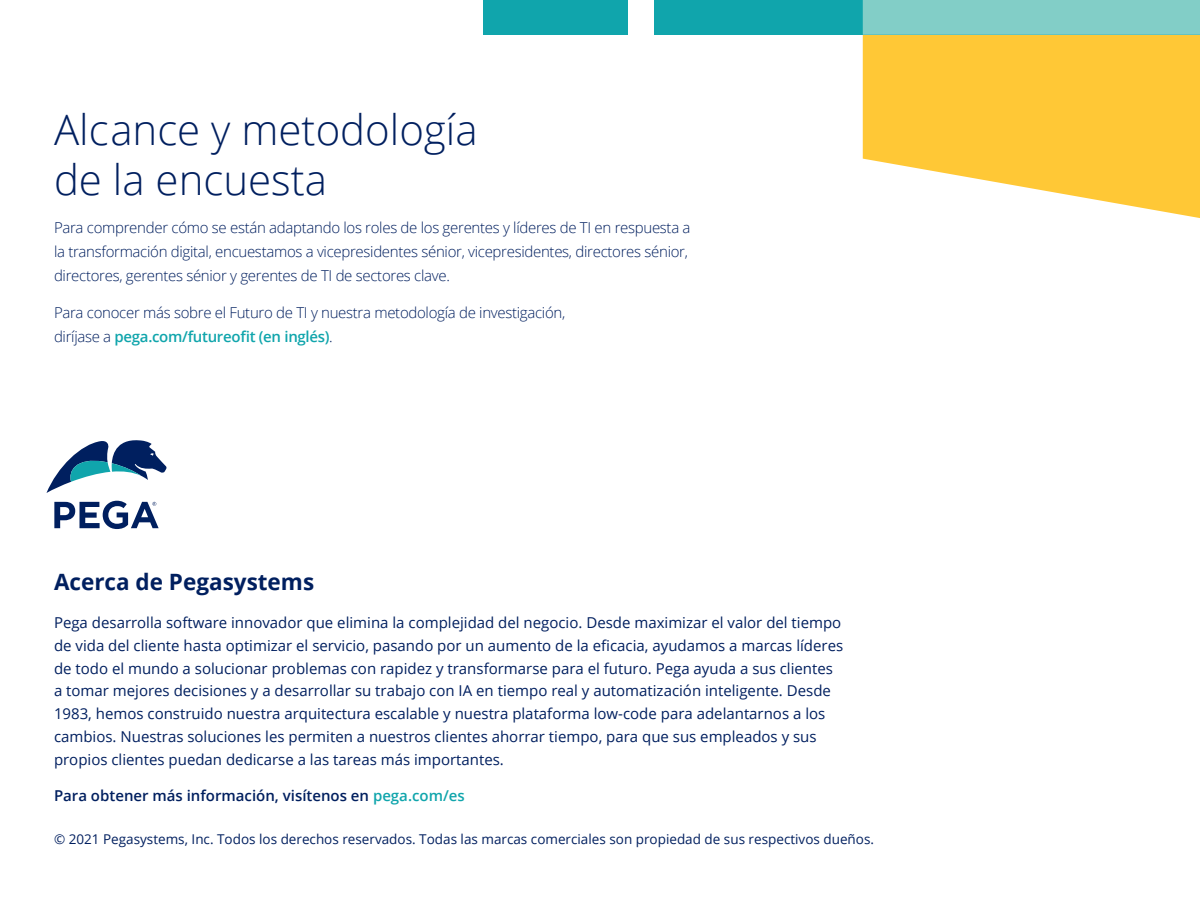
<style>
.page{position:relative;width:1200px;height:900px;background:#fff}
.page>*{position:absolute;margin:0;border:0;box-sizing:border-box;transform-origin:0 0}
.t1{font:300 42px/50.4px "Open Sans";color:#001f5f}
.t2{font:700 22.5px "Open Sans";color:#001f5f}
.t3{font:15px/22.8px "Open Sans";color:#001f5f}
.t4{font:300 15px/24px "Open Sans";letter-spacing:-.02em;color:#001f5f}
.t5{font:600 15px "Open Sans";color:#001f5f}
.t6{font:13.5px "Open Sans";color:#001f5f}
.s1{font-weight:600;color:#10a5ac}
.s2{color:#10a5ac}
</style>
<div class="page">
<svg style="left:863px;top:35px;width:337px;height:183px;fill:#ffc836"></svg>
<div style="left:654px;top:0;width:546px;height:35px;background:#10a5ac"></div>
<div style="left:483px;top:0;width:145px;height:35px;background:#10a5ac"></div>
<div style="left:863px;top:0;width:337px;height:35px;background:#82cec7"></div>
<svg style="left:46px;top:440px;width:121px;height:53px"></svg>
<svg style="left:54px;top:501px;width:105px;height:28px"></svg>
<h1 class="t1" style="left:54px;top:103px;width:425px">Alcance y metodología de la encuesta</h1>
<p class="t4" style="left:54px;top:215px;width:638px">Para comprender cómo se están adaptando los roles de los gerentes y líderes de TI en respuesta a la transformación digital, encuestamos a vicepresidentes sénior, vicepresidentes, directores sénior, directores, gerentes sénior y gerentes de TI de sectores clave.</p>
<p class="t4" style="left:54px;top:300px;width:513px">Para conocer más sobre el Futuro de TI y nuestra metodología de investigación, diríjase a <span class="s1">pega.com/futureofit (en inglés)</span>.</p>
<h2 class="t2" style="left:54px;top:566px;width:262px">Acerca de Pegasystems</h2>
<p class="t3" style="left:54px;top:611px;width:791px">Pega desarrolla software innovador que elimina la complejidad del negocio. Desde maximizar el valor del tiempo de vida del cliente hasta optimizar el servicio, pasando por un aumento de la eficacia, ayudamos a marcas líderes de todo el mundo a solucionar problemas con rapidez y transformarse para el futuro. Pega ayuda a sus clientes a tomar mejores decisiones y a desarrollar su trabajo con IA en tiempo real y automatización inteligente. Desde 1983, hemos construido nuestra arquitectura escalable y nuestra plataforma low-code para adelantarnos a los cambios. Nuestras soluciones les permiten a nuestros clientes ahorrar tiempo, para que sus empleados y sus propios clientes puedan dedicarse a las tareas más importantes.</p>
<p class="t5" style="left:54px;top:785px;width:412px">Para obtener más información, visítenos en <span class="s2">pega.com/es</span></p>
<p class="t6" style="left:54px;top:830px;width:822px">© 2021 Pegasystems, Inc. Todos los derechos reservados. Todas las marcas comerciales son propiedad de sus respectivos dueños.</p>
</div>
